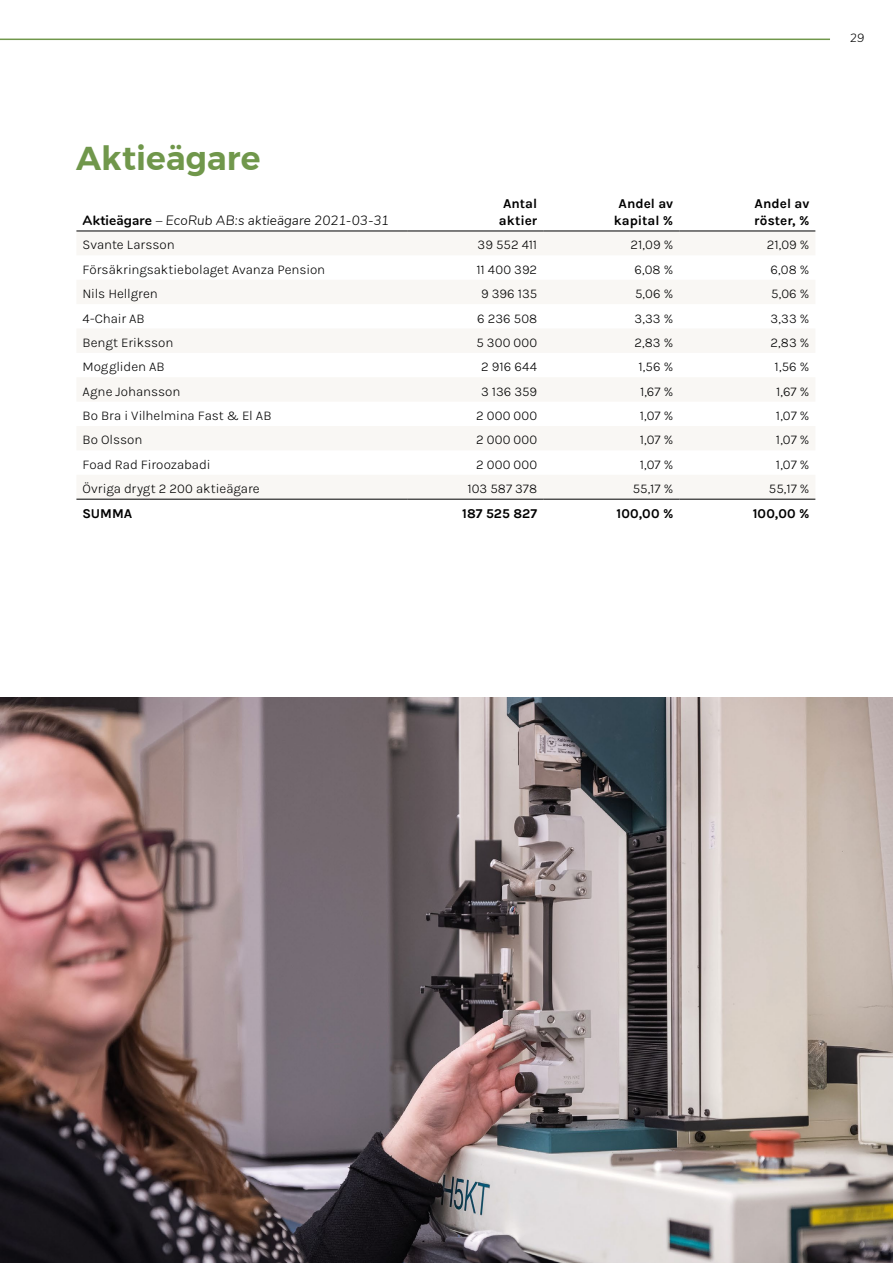
<style>
.page{position:relative;width:893px;height:1263px;background:#fff}
.page>*{position:absolute;margin:0;border:0;box-sizing:border-box;transform-origin:0 0}
.t1{font:600 33px "Montserrat";color:#70974b}
.t2{font:300 13.5px "Karla";color:#000}
.t3{font:700 13.5px/16.5px "Karla";color:#000}
.t4{font:italic 300 13.5px "Nunito";letter-spacing:.005em;color:#000}
.t5{font:italic 300 12px "Nunito";color:#000}
.s1{font-weight:700;font-style:normal}
</style>
<div class="page">
<hr style="left:0;top:39px;width:830px;height:1px;background:#70974b">
<svg style="left:76px;top:232px;width:739px;height:267px;fill:#f9f7f4"></svg>
<hr style="left:76px;top:499px;width:331px;height:1px;background:#000">
<hr style="left:407px;top:499px;width:136px;height:1px;background:#000">
<hr style="left:543px;top:499px;width:136px;height:1px;background:#000">
<hr style="left:679px;top:499px;width:136px;height:1px;background:#000">
<hr style="left:76px;top:231px;width:331px;height:1px;background:#000">
<hr style="left:407px;top:231px;width:136px;height:1px;background:#000">
<hr style="left:543px;top:231px;width:136px;height:1px;background:#000">
<hr style="left:679px;top:231px;width:136px;height:1px;background:#000">
<img style="left:0;top:697px;width:893px;height:566px">
<h1 class="t1" style="left:76px;top:132px;width:186px">Aktieägare</h1>
<p class="t4" style="left:82px;top:210px;width:308px"><span class="s1">Aktieägare</span> – EcoRub AB:s aktieägare 2021-03-31</p>
<p class="t3" style="left:499px;top:195px;width:40px">Antal aktier</p>
<p class="t3" style="left:614px;top:195px;width:61px;text-align:center">Andel av kapital %</p>
<p class="t3" style="left:754px;top:195px;width:57px">Andel av röster, %</p>
<p class="t2" style="left:82px;top:236px;width:94px">Svante Larsson</p>
<p class="t2" style="left:478px;top:236px;width:61px">39 552 411</p>
<p class="t2" style="left:631px;top:236px;width:44px">21,09 %</p>
<p class="t2" style="left:767px;top:236px;width:44px">21,09 %</p>
<p class="t2" style="left:82px;top:261px;width:244px">Försäkringsaktiebolaget Avanza Pension</p>
<p class="t2" style="left:476px;top:261px;width:62px">11 400 392</p>
<p class="t2" style="left:634px;top:261px;width:40px">6,08 %</p>
<p class="t2" style="left:771px;top:261px;width:40px">6,08 %</p>
<p class="t2" style="left:82px;top:285px;width:77px">Nils Hellgren</p>
<p class="t2" style="left:481px;top:285px;width:58px">9 396 135</p>
<p class="t2" style="left:635px;top:285px;width:40px">5,06 %</p>
<p class="t2" style="left:771px;top:285px;width:40px">5,06 %</p>
<p class="t2" style="left:82px;top:309px;width:64px">4-Chair AB</p>
<p class="t2" style="left:477px;top:309px;width:61px">6 236 508</p>
<p class="t2" style="left:634px;top:309px;width:40px">3,33 %</p>
<p class="t2" style="left:771px;top:309px;width:40px">3,33 %</p>
<p class="t2" style="left:82px;top:334px;width:92px">Bengt Eriksson</p>
<p class="t2" style="left:476px;top:334px;width:62px">5 300 000</p>
<p class="t2" style="left:634px;top:334px;width:40px">2,83 %</p>
<p class="t2" style="left:770px;top:334px;width:40px">2,83 %</p>
<p class="t2" style="left:82px;top:358px;width:84px">Moggliden AB</p>
<p class="t2" style="left:481px;top:358px;width:58px">2 916 644</p>
<p class="t2" style="left:638px;top:358px;width:36px">1,56 %</p>
<p class="t2" style="left:775px;top:358px;width:36px">1,56 %</p>
<p class="t2" style="left:82px;top:382px;width:99px">Agne Johansson</p>
<p class="t2" style="left:481px;top:382px;width:58px">3 136 359</p>
<p class="t2" style="left:640px;top:382px;width:35px">1,67 %</p>
<p class="t2" style="left:776px;top:382px;width:35px">1,67 %</p>
<p class="t2" style="left:82px;top:407px;width:191px">Bo Bra i Vilhelmina Fast &amp; El AB</p>
<p class="t2" style="left:476px;top:407px;width:63px">2 000 000</p>
<p class="t2" style="left:640px;top:407px;width:35px">1,07 %</p>
<p class="t2" style="left:776px;top:407px;width:35px">1,07 %</p>
<p class="t2" style="left:82px;top:431px;width:61px">Bo Olsson</p>
<p class="t2" style="left:476px;top:431px;width:63px">2 000 000</p>
<p class="t2" style="left:640px;top:431px;width:35px">1,07 %</p>
<p class="t2" style="left:776px;top:431px;width:35px">1,07 %</p>
<p class="t2" style="left:82px;top:456px;width:130px">Foad Rad Firoozabadi</p>
<p class="t2" style="left:476px;top:456px;width:63px">2 000 000</p>
<p class="t2" style="left:640px;top:456px;width:35px">1,07 %</p>
<p class="t2" style="left:776px;top:456px;width:35px">1,07 %</p>
<p class="t2" style="left:82px;top:480px;width:179px">Övriga drygt 2 200 aktieägare</p>
<p class="t2" style="left:467px;top:480px;width:71px">103 587 378</p>
<p class="t2" style="left:633px;top:480px;width:42px">55,17 %</p>
<p class="t2" style="left:769px;top:480px;width:42px">55,17 %</p>
<p class="t3" style="left:82px;top:504px;width:51px">SUMMA</p>
<p class="t3" style="left:462px;top:504px;width:77px">187 525 827</p>
<p class="t3" style="left:617px;top:504px;width:58px">100,00 %</p>
<p class="t3" style="left:753px;top:504px;width:58px">100,00 %</p>
<p class="t5" style="left:850px;top:29px;width:16px">29</p>
</div>
